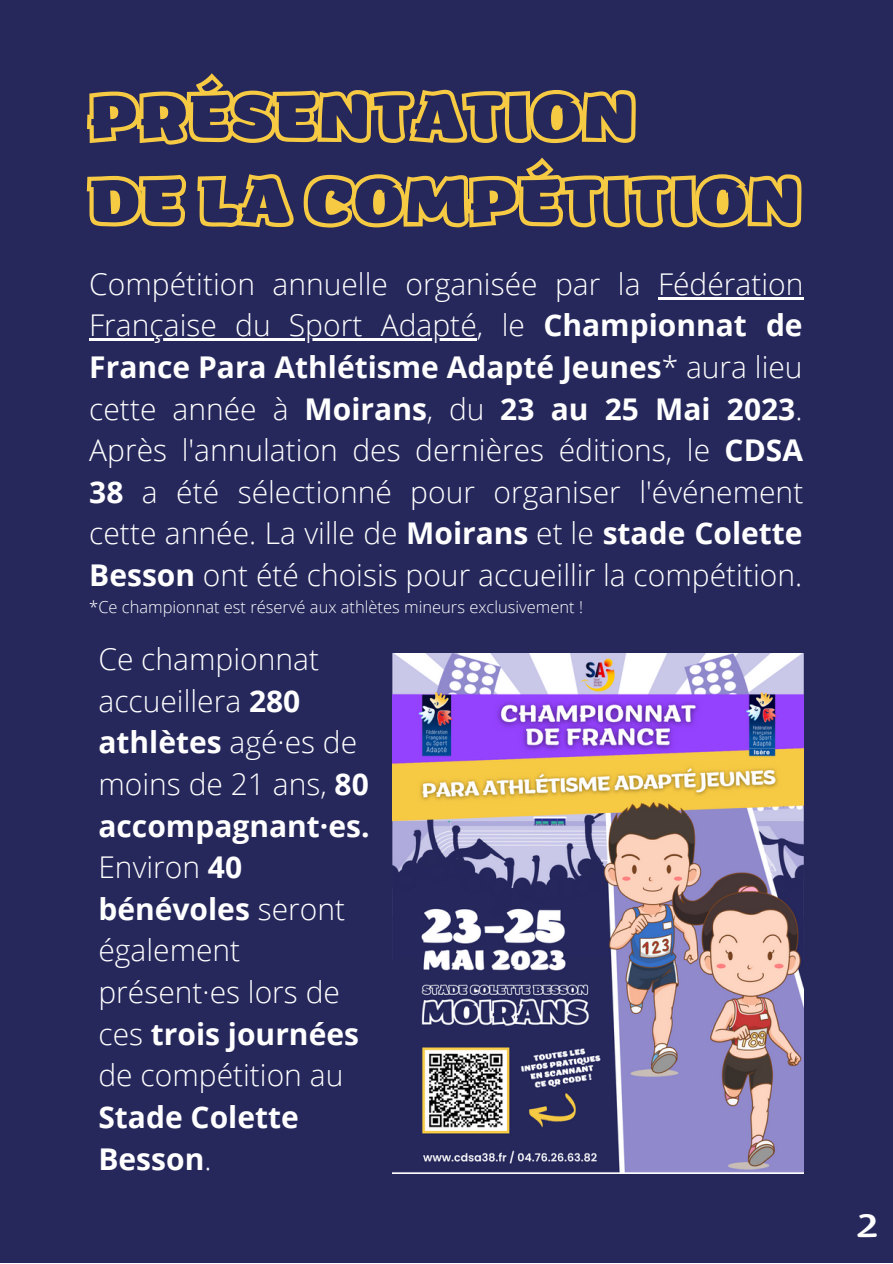
<style>
.page{position:relative;width:893px;height:1264px;background:#fff}
.page>*{position:absolute;margin:0;border:0;box-sizing:border-box;transform-origin:0 0}
.t1{font:60.6px/84.3px "ZT Arturo Heavyoutline";color:#f7ca44}
.t2{font:33px "ZT Arturo";color:#fff}
.t3{font:300 30px/41.5px "Open Sans";color:#fff;text-align:justify}
.t4{font:700 30px/41.5px "Open Sans";color:#fff}
.t5{font:300 16.5px "Open Sans";color:#fff}
.s1{font-weight:700}
.s2{font-weight:300}
</style>
<div class="page">
<div style="left:0;top:0;width:892px;height:1262px;background:#26285c"></div>
<hr style="left:658px;top:297px;width:145px;height:2px;background:#fff">
<hr style="left:89px;top:339px;width:387px;height:2px;background:#fff">
<img style="left:393px;top:654px;width:410px;height:519px">
<h1 class="t1" style="left:89px;top:83px;width:714px">PRÉSENTATION<br>DE LA COMPÉTITION</h1>
<p class="t3" style="left:89px;top:262px;width:715px">Compétition annuelle organisée par la Fédération Française du Sport Adapté, le <span class="s1">Championnat de France Para Athlétisme Adapté Jeunes</span>* aura lieu cette année à <span class="s1">Moirans</span>, du <span class="s1">23 au 25 Mai 2023</span>.<br>Après l'annulation des dernières éditions, le <span class="s1">CDSA 38</span> a été sélectionné pour organiser l'événement cette année. La ville de <span class="s1">Moirans</span> et le <span class="s1">stade Colette Besson</span> ont été choisis pour accueillir la compétition.</p>
<p class="t5" style="left:89px;top:595px;width:495px">*Ce championnat est réservé aux athlètes mineurs exclusivement !</p>
<p class="t3" style="left:98px;top:637px;width:273px;text-align:left">Ce championnat accueillera <span class="s1">280 athlètes</span> agé·es de moins de 21 ans, <span class="s1">80 accompagnant·es.<br></span>Environ <span class="s1">40 bénévoles</span> seront également présent·es lors de ces <span class="s1">trois journées </span>de compétition au</p>
<p class="t4" style="left:98px;top:1095px;width:202px">Stade Colette<br>Besson<span class="s2">.</span></p>
<p class="t2" style="left:857px;top:1213px;width:21px">2</p>
</div>
